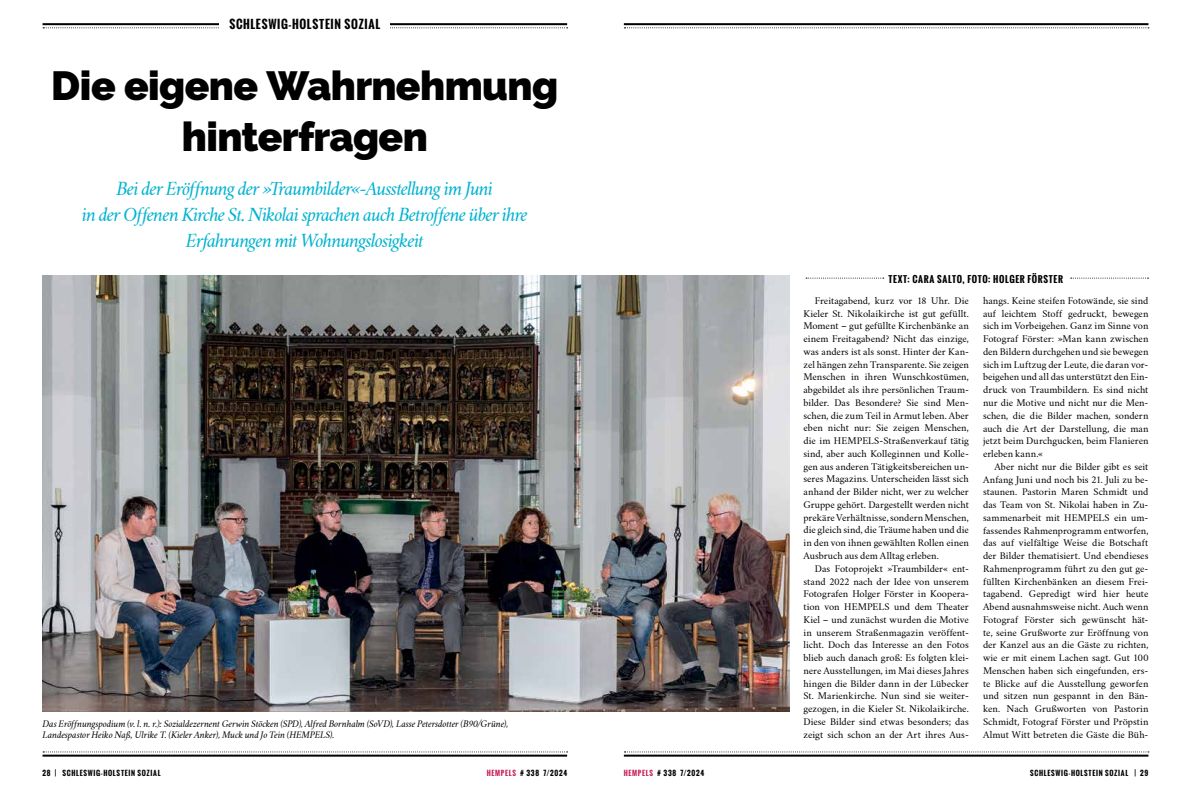
<style>
.page{position:relative;width:1191px;height:794px;background:#fff}
.page>*{position:absolute;margin:0;border:0;box-sizing:border-box;transform-origin:0 0}
.t1{font:900 40.5px/51px "Raleway";letter-spacing:-.015em;color:#000;text-align:center}
.t2{font:italic 18px/26px "Crimson Text";letter-spacing:-.05em;color:#00b3d1;text-align:center}
.t3{font:700 11.5px "Oswald";letter-spacing:.06em;color:#000}
.t4{font:9px/12.8px "Crimson Text";color:#000;text-align:justify}
.t5{font:italic 9px/10.5px "Crimson Text";letter-spacing:-.015em;color:#000}
.t6{font:700 9px "Oswald";letter-spacing:.07em;color:#000}
.t7{font:700 7px "Oswald";letter-spacing:.1em;color:#000}
.s1{color:#c82258}
</style>
<div class="page">
<hr style="left:624px;top:754px;width:524px;height:2px;background:#000">
<svg style="left:624px;top:751px;width:525px;height:1px"></svg>
<hr style="left:624px;top:23px;width:524px;height:2px;background:#000">
<svg style="left:624px;top:27px;width:525px;height:1px"></svg>
<hr style="left:43px;top:754px;width:524px;height:2px;background:#000">
<svg style="left:43px;top:751px;width:524px;height:1px"></svg>
<hr style="left:43px;top:23px;width:524px;height:2px;background:#000">
<svg style="left:43px;top:27px;width:524px;height:1px"></svg>
<div style="left:220px;top:15px;width:170px;height:23px;background:#fff"></div>
<svg style="left:1070px;top:278px;width:78px;height:1px"></svg>
<svg style="left:806px;top:278px;width:77px;height:1px"></svg>
<img style="left:43px;top:276px;width:746px;height:436px">
<p class="t3" style="left:229px;top:15px;width:152px">SCHLESWIG-HOLSTEIN SOZIAL</p>
<h1 class="t1" style="left:51px;top:60px;width:509px">Die eigene Wahrnehmung hinterfragen</h1>
<h2 class="t2" style="left:82px;top:177px;width:448px">Bei der Eröffnung der »Traumbilder«-Ausstellung im Juni<br>in der Offenen Kirche St. Nikolai sprachen auch Betroffene über ihre<br>Erfahrungen mit Wohnungslosigkeit</h2>
<p class="t5" style="left:43px;top:719px;width:467px">Das Eröffnungspodium (v. l. n. r.): Sozialdezernent Gerwin Stöcken (SPD), Alfred Bornhalm (SoVD), Lasse Petersdotter (B90/Grüne),<br>Landespastor Heiko Naß, Ulrike T. (Kieler Anker), Muck und Jo Tein (HEMPELS).</p>
<p class="t6" style="left:888px;top:272px;width:176px">TEXT: CARA SALTO, FOTO: HOLGER FÖRSTER</p>
<p class="t4" style="left:803px;top:294px;width:167px;text-indent:11px">Freitagabend, kurz vor 18 Uhr. Die Kieler St. Nikolaikirche ist gut gefüllt.<br>Moment – gut gefüllte Kirchenbänke an einem Freitagabend? Nicht das einzige, was anders ist als sonst. Hinter der Kan&shy;zel hängen zehn Transparente. Sie zeigen Menschen in ihren Wunschkostümen, abgebildet als ihre persönlichen Traum&shy;bilder. Das Besondere? Sie sind Men&shy;schen, die zum Teil in Armut leben. Aber eben nicht nur: Sie zeigen Menschen, die im HEMPELS-Straßenverkauf tätig sind, aber auch Kolleginnen und Kolle&shy;gen aus anderen Tätigkeitsbereichen un&shy;seres Magazins. Unterscheiden lässt sich anhand der Bilder nicht, wer zu welcher Gruppe gehört. Dargestellt werden nicht prekäre Verhältnisse, sondern Menschen, die gleich sind, die Träume haben und die in den von ihnen gewählten Rollen einen Ausbruch aus dem Alltag erleben.</p>
<p class="t4" style="left:803px;top:562px;width:167px;text-indent:11px">Das Fotoprojekt »Traumbilder« ent&shy;stand 2022 nach der Idee von unserem Fotografen Holger Förster in Koopera&shy;tion von HEMPELS und dem Theater Kiel – und zunächst wurden die Motive in unserem Straßenmagazin veröffent&shy;licht. Doch das Interesse an den Fotos blieb auch danach groß: Es folgten klei&shy;nere Ausstellungen, im Mai dieses Jahres hingen die Bilder dann in der Lübecker St. Marienkirche. Nun sind sie weiter&shy;gezogen, in die Kieler St. Nikolaikirche.<br>Diese Bilder sind etwas besonders; das zeigt sich schon an der Art ihres Aus-</p>
<p class="t4" style="left:983px;top:294px;width:167px">hangs. Keine steifen Fotowände, sie sind auf leichtem Stoff gedruckt, bewegen sich im Vorbeigehen. Ganz im Sinne von Fotograf Förster: »Man kann zwischen den Bildern durchgehen und sie bewegen sich im Luftzug der Leute, die daran vor&shy;beigehen und all das unterstützt den Ein&shy;druck von Traumbildern. Es sind nicht nur die Motive und nicht nur die Men&shy;schen, die die Bilder machen, sondern auch die Art der Darstellung, die man jetzt beim Durchgucken, beim Flanieren erleben kann.«</p>
<p class="t4" style="left:983px;top:460px;width:167px;text-indent:11px">Aber nicht nur die Bilder gibt es seit Anfang Juni und noch bis 21. Juli zu be&shy;staunen. Pastorin Maren Schmidt und das Team von St. Nikolai haben in Zu&shy;sammenarbeit mit HEMPELS ein um&shy;fassendes Rahmenprogramm entworfen, das auf vielfältige Weise die Botschaft der Bilder thematisiert. Und ebendieses Rahmenprogramm führt zu den gut ge&shy;füllten Kirchenbänken an diesem Frei&shy;tagabend. Gepredigt wird hier heute Abend ausnahmsweise nicht. Auch wenn Fotograf Förster sich gewünscht hät&shy;te, seine Grußworte zur Eröffnung von der Kanzel aus an die Gäste zu richten, wie er mit einem Lachen sagt. Gut 100<br>Menschen haben sich eingefunden, ers&shy;te Blicke auf die Ausstellung geworfen und sitzen nun gespannt in den Bän&shy;ken. Nach Grußworten von Pastorin Schmidt, Fotograf Förster und Pröpstin Almut Witt betreten die Gäste die Büh-</p>
<p class="t7" style="left:43px;top:767px;width:120px">28 | SCHLESWIG-HOLSTEIN SOZIAL</p>
<p class="t7" style="left:487px;top:767px;width:82px"><span class="s1">HEMPELS</span> # 338 7/2024</p>
<p class="t7" style="left:624px;top:767px;width:82px"><span class="s1">HEMPELS</span> # 338 7/2024</p>
<p class="t7" style="left:1030px;top:767px;width:120px">SCHLESWIG-HOLSTEIN SOZIAL | 29</p>
</div>
